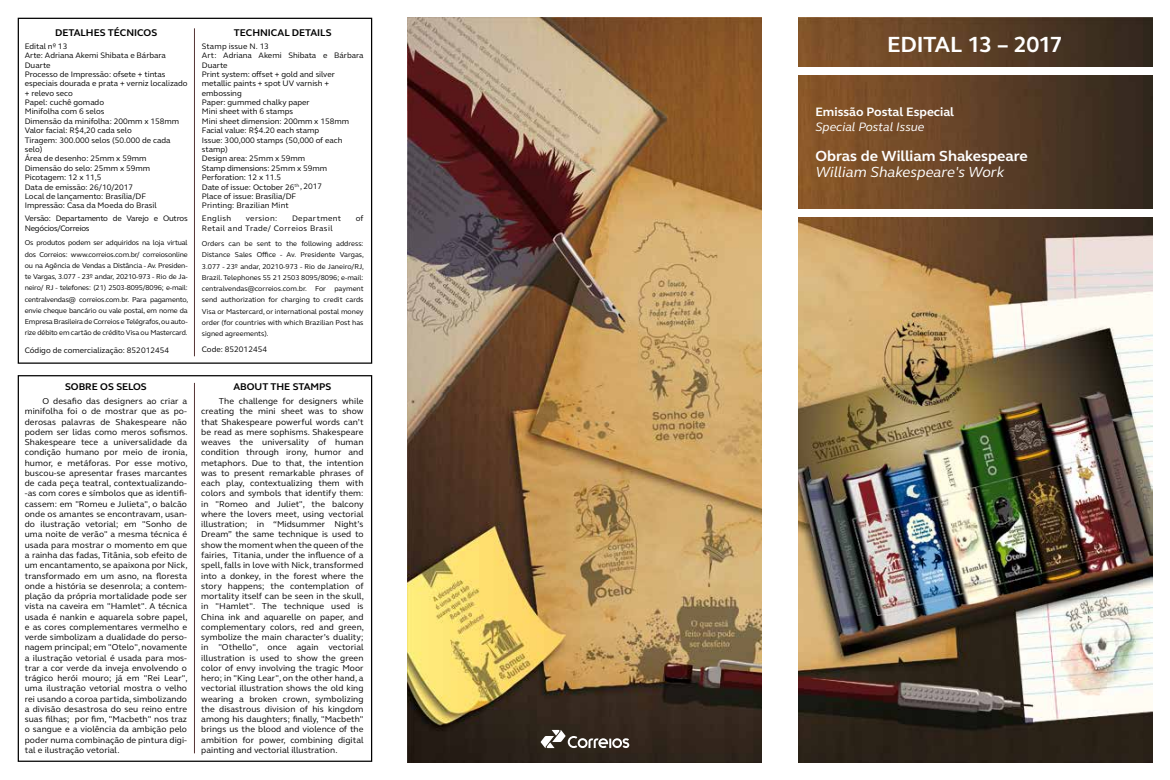
<style>
.page{position:relative;width:1170px;height:780px;background:#fff}
.page>*{position:absolute;margin:0;border:0;box-sizing:border-box;transform-origin:0 0}
.t1{font:700 22.5px "FS Elliot";letter-spacing:-.02em;color:#fff}
.t2{font:700 15px "FS Elliot";color:#fff}
.t3{font:italic 15px "FS Elliot";color:#fff}
.t4{font:700 12.5px "FS Elliot";color:#fff}
.t5{font:italic 12.5px "FS Elliot";color:#fff}
.t6{font:700 10px "FS Elliot";color:#000}
.t7{font:8.75px/10.2px "FS Elliot";letter-spacing:.01em;color:#000;text-align:justify}
.t8{font:8.12px/9.4px "FS Elliot";color:#000}
.t9{font:8.12px "FS Elliot";letter-spacing:.05em;color:#000}
.t10{font:8.12px/9.4px "FS Elliot";letter-spacing:-.025em;color:#000}
.t11{font:7.25px/11.2px "FS Elliot";letter-spacing:-.015em;color:#000;text-align:justify}
</style>
<div class="page">
<img style="left:407px;top:18px;width:744px;height:744px">
<div style="left:18px;top:18px;width:354px;height:346px;border:1px solid #000"></div>
<div style="left:18px;top:375px;width:354px;height:386px;border:1px solid #000"></div>
<svg style="left:540px;top:729px;width:89px;height:19px"></svg>
<hr style="left:194px;top:28px;width:1px;height:328px;background:#563535">
<hr style="left:194px;top:383px;width:1px;height:370px;background:#563535">
<div style="left:782px;top:67px;width:375px;height:7px;background:#fff"></div>
<div style="left:762px;top:11px;width:35px;height:764px;background:#fff"></div>
<div style="left:791px;top:209px;width:374px;height:7px;background:#fff"></div>
<p class="t6" style="left:55px;top:26px;width:103px">DETALHES TÉCNICOS</p>
<p class="t8" style="left:25px;top:41px;width:164px">Edital nº 13<br>Arte: Adriana Akemi Shibata e Bárbara<br>Duarte<br>Processo de Impressão: ofsete + tintas especiais dourada e prata + verniz localizado + relevo seco<br>Papel: cuchê gomado<br>Minifolha com 6 selos<br>Dimensão da minifolha: 200mm x 158mm<br>Valor facial: R$4,20 cada selo<br>Tiragem: 300.000 selos (50.000 de cada selo)<br>Área de desenho: 25mm x 59mm<br>Dimensão do selo: 25mm x 59mm<br>Picotagem: 12 x 11,5<br>Data de emissão: 26/10/2017<br>Local de lançamento: Brasília/DF<br>Impressão: Casa da Moeda do Brasil</p>
<p class="t10" style="left:25px;top:213px;width:164px">Versão: Departamento de Varejo e Outros<br>Negócios/Correios</p>
<p class="t11" style="left:25px;top:237px;width:165px">Os produtos podem ser adquiridos na loja virtual dos Correios: www.correios.com.br/ correiosonline ou na Agência de Vendas a Distância - Av. Presiden&shy;te Vargas, 3.077 - 23º andar, 20210-973 - Rio de Ja&shy;neiro/ RJ - telefones: (21) 2503-8095/8096; e-mail: centralvendas@ correios.com.br. Para pagamento, envie cheque bancário ou vale postal, em nome da Empresa Brasileira de Correios e Telégrafos, ou auto&shy;rize débito em cartão de crédito Visa ou Mastercard.</p>
<p class="t8" style="left:25px;top:345px;width:146px">Código de comercialização: 852012454</p>
<p class="t6" style="left:65px;top:380px;width:83px">SOBRE OS SELOS</p>
<p class="t7" style="left:25px;top:396px;width:164px;text-indent:18px">O desafio das designers ao criar a minifolha foi o de mostrar que as po&shy;derosas palavras de Shakespeare não podem ser lidas como meros sofismos.<br>Shakespeare tece a universalidade da condição humano por meio de ironia, humor, e metáforas. Por esse motivo, buscou-se apresentar frases marcantes de cada peça teatral, contextualizando--as com cores e símbolos que as identifi&shy;cassem: em "Romeu e Julieta", o balcão onde os amantes se encontravam, usan&shy;do ilustração vetorial; em "Sonho de uma noite de verão" a mesma técnica é usada para mostrar o momento em que a rainha das fadas, Titânia, sob efeito de um encantamento, se apaixona por Nick, transformado em um asno, na floresta onde a história se desenrola; a contem&shy;plação da própria mortalidade pode ser vista na caveira em "Hamlet". A técnica usada é nankin e aquarela sobre papel, e as cores complementares vermelho e verde simbolizam a dualidade do perso&shy;nagem principal; em "Otelo", novamente a ilustração vetorial é usada para mos&shy;trar a cor verde da inveja envolvendo o trágico herói mouro; já em "Rei Lear", uma ilustração vetorial mostra o velho rei usando a coroa partida, simbolizando a divisão desastrosa do seu reino entre suas filhas; por fim, "Macbeth" nos traz o sangue e a violência da ambição pelo poder numa combinação de pintura digi&shy;tal e ilustração vetorial.</p>
<p class="t6" style="left:234px;top:26px;width:99px">TECHNICAL DETAILS</p>
<p class="t8" style="left:202px;top:41px;width:163px">Stamp issue N. 13<br>Art: Adriana Akemi Shibata e Bárbara<br>Duarte<br>Print system: offset + gold and silver metallic paints + spot UV varnish + embossing<br>Paper: gummed chalky paper<br>Mini sheet with 6 stamps<br>Mini sheet dimension: 200mm x 158mm<br>Facial value: R$4.20 each stamp<br>Issue: 300,000 stamps (50,000 of each stamp)<br>Design area: 25mm x 59mm<br>Stamp dimensions: 25mm x 59mm<br>Perforation: 12 x 11.5<br>Date of issue: October 26<sup>th</sup> , 2017<br>Place of issue: Brasília/DF<br>Printing: Brazilian Mint</p>
<p class="t9" style="left:202px;top:213px;width:31px">English</p>
<p class="t9" style="left:246px;top:213px;width:33px">version:</p>
<p class="t9" style="left:292px;top:213px;width:51px">Department</p>
<p class="t8" style="left:356px;top:213px;width:9px">of</p>
<p class="t9" style="left:202px;top:223px;width:132px">Retail and Trade/ Correios Brasil</p>
<p class="t11" style="left:202px;top:238px;width:164px">Orders can be sent to the following address:<br>Distance Sales Office - Av. Presidente Vargas, 3.077 - 23º andar, 20210-973 - Rio de Janeiro/RJ, Brazil. Telephones 55 21 2503 8095/8096; e-mail: centralvendas@correios.com.br. For payment send authorization for charging to credit cards Visa or Mastercard, or international postal money order (for countries with which Brazilian Post has signed agreements).</p>
<p class="t8" style="left:202px;top:344px;width:67px">Code: 852012454</p>
<p class="t6" style="left:233px;top:380px;width:99px">ABOUT THE STAMPS</p>
<p class="t7" style="left:201px;top:396px;width:164px;text-indent:18px">The challenge for designers while creating the mini sheet was to show that Shakespeare powerful words can’t be read as mere sophisms. Shakespeare weaves the universality of human condition through irony, humor and metaphors. Due to that, the intention was to present remarkable phrases of each play, contextualizing them with colors and symbols that identify them: in "Romeo and Juliet", the balcony where the lovers meet, using vectorial illustration; in “Midsummer Night’s Dream” the same technique is used to show the moment when the queen of the fairies, Titania, under the influence of a spell, falls in love with Nick, transformed into a donkey, in the forest where the story happens; the contemplation of mortality itself can be seen in the skull, in "Hamlet". The technique used is China ink and aquarelle on paper, and complementary colors, red and green, symbolize the main character’s duality; in "Othello", once again vectorial illustration is used to show the green color of envy involving the tragic Moor hero; in "King Lear", on the other hand, a vectorial illustration shows the old king wearing a broken crown, symbolizing the disastrous division of his kingdom among his daughters; finally, "Macbeth" brings us the blood and violence of the ambition for power, combining digital painting and vectorial illustration.</p>
<h1 class="t1" style="left:887px;top:29px;width:177px">EDITAL 13 – 2017</h1>
<h3 class="t4" style="left:815px;top:103px;width:140px">Emissão Postal Especial</h3>
<h3 class="t5" style="left:815px;top:118px;width:111px">Special Postal Issue</h3>
<h2 class="t2" style="left:815px;top:145px;width:214px">Obras de William Shakespeare</h2>
<h2 class="t3" style="left:815px;top:162px;width:190px">William Shakespeare's Work</h2>
</div>
